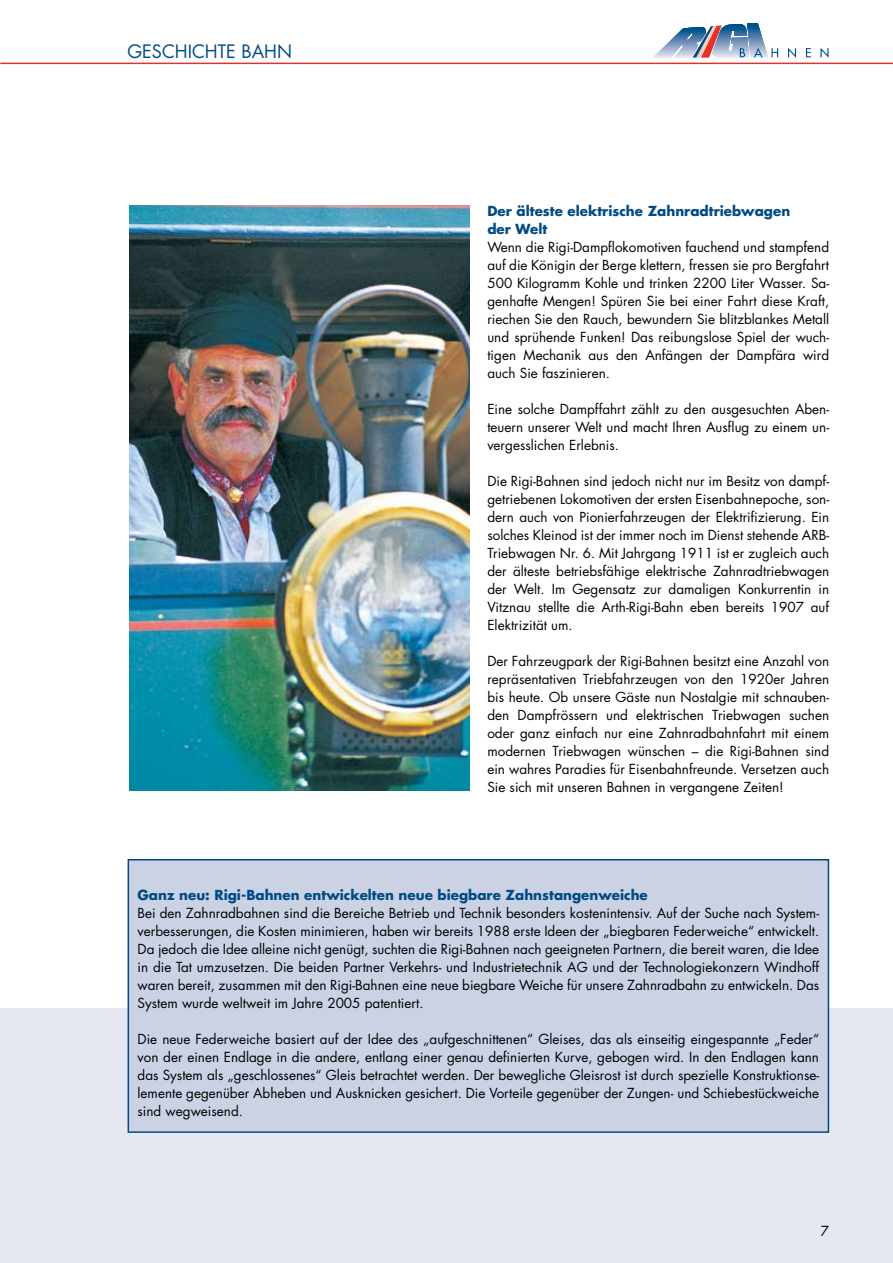
<style>
.page{position:relative;width:893px;height:1263px;background:#fff}
.page>*{position:absolute;margin:0;border:0;box-sizing:border-box;transform-origin:0 0}
.t1{font:18px "Futura";color:#004b85}
.t2{font:13.5px/18px "Futura";color:#000;text-align:justify}
.t3{font:700 13.5px/18px "Futura";color:#004b85}
</style>
<div class="page">
<div style="left:0;top:1009px;width:893px;height:254px;background:#e5e8f1"></div>
<hr style="left:711px;top:57px;width:38px;height:1px;background:#e4e9f2">
<hr style="left:711px;top:56px;width:38px;height:1px;background:#dde3ee">
<hr style="left:711px;top:55px;width:38px;height:1px;background:#d7deeb">
<hr style="left:711px;top:54px;width:38px;height:1px;background:#cfd7e7">
<hr style="left:711px;top:53px;width:38px;height:1px;background:#c8d1e3">
<hr style="left:711px;top:52px;width:38px;height:1px;background:#c0cbe0">
<hr style="left:711px;top:51px;width:38px;height:1px;background:#b8c5db">
<hr style="left:711px;top:50px;width:38px;height:1px;background:#b3c1d9">
<hr style="left:711px;top:49px;width:38px;height:1px;background:#abbad5">
<hr style="left:711px;top:48px;width:38px;height:1px;background:#a4b5d1">
<hr style="left:711px;top:47px;width:38px;height:1px;background:#9dafcd">
<hr style="left:711px;top:46px;width:38px;height:1px;background:#95a9c9">
<hr style="left:711px;top:45px;width:38px;height:1px;background:#8fa5c6">
<hr style="left:711px;top:44px;width:38px;height:1px;background:#889fc3">
<hr style="left:711px;top:43px;width:38px;height:1px;background:#8099be">
<hr style="left:711px;top:42px;width:38px;height:1px;background:#7894bb">
<hr style="left:711px;top:41px;width:38px;height:1px;background:#718eb7">
<hr style="left:711px;top:40px;width:38px;height:1px;background:#6b8bb5">
<hr style="left:711px;top:39px;width:38px;height:1px;background:#6385b1">
<hr style="left:711px;top:38px;width:38px;height:1px;background:#5c80ad">
<hr style="left:711px;top:37px;width:38px;height:1px;background:#537baa">
<hr style="left:711px;top:36px;width:38px;height:1px;background:#4b76a7">
<hr style="left:711px;top:35px;width:38px;height:1px;background:#4473a4">
<hr style="left:711px;top:34px;width:38px;height:1px;background:#3c6fa1">
<hr style="left:711px;top:33px;width:38px;height:1px;background:#326a9e">
<hr style="left:711px;top:32px;width:38px;height:1px;background:#29669a">
<hr style="left:711px;top:31px;width:38px;height:1px;background:#1a6197">
<hr style="left:711px;top:30px;width:38px;height:1px;background:#065e94">
<hr style="left:711px;top:29px;width:38px;height:1px;background:#005b92">
<hr style="left:711px;top:28px;width:38px;height:1px;background:#00578f">
<hr style="left:711px;top:27px;width:38px;height:1px;background:#00548c">
<hr style="left:711px;top:26px;width:38px;height:1px;background:#005089">
<hr style="left:711px;top:25px;width:38px;height:1px;background:#004d87">
<hr style="left:711px;top:24px;width:38px;height:1px;background:#004b85">
<svg style="left:701px;top:25px;width:21px;height:33px"></svg>
<svg style="left:740px;top:24px;width:89px;height:34px"></svg>
<hr style="left:653px;top:57px;width:54px;height:1px;background:#e4e9f2">
<hr style="left:653px;top:56px;width:54px;height:1px;background:#dde3ee">
<hr style="left:653px;top:55px;width:54px;height:1px;background:#d5dcea">
<hr style="left:653px;top:54px;width:54px;height:1px;background:#cbd4e5">
<hr style="left:653px;top:53px;width:54px;height:1px;background:#c4cee2">
<hr style="left:653px;top:52px;width:54px;height:1px;background:#bcc8dd">
<hr style="left:653px;top:51px;width:54px;height:1px;background:#b4c2da">
<hr style="left:653px;top:50px;width:54px;height:1px;background:#adbcd6">
<hr style="left:653px;top:49px;width:54px;height:1px;background:#a6b6d2">
<hr style="left:653px;top:48px;width:54px;height:1px;background:#9fb0ce">
<hr style="left:653px;top:47px;width:54px;height:1px;background:#95a9c9">
<hr style="left:653px;top:46px;width:54px;height:1px;background:#8da3c5">
<hr style="left:653px;top:45px;width:54px;height:1px;background:#869dc1">
<hr style="left:653px;top:44px;width:54px;height:1px;background:#7e98be">
<hr style="left:653px;top:43px;width:54px;height:1px;background:#7692ba">
<hr style="left:653px;top:42px;width:54px;height:1px;background:#6f8db7">
<hr style="left:653px;top:41px;width:54px;height:1px;background:#6587b2">
<hr style="left:653px;top:40px;width:54px;height:1px;background:#5d81ae">
<hr style="left:653px;top:39px;width:54px;height:1px;background:#557cab">
<hr style="left:653px;top:38px;width:54px;height:1px;background:#4e78a8">
<hr style="left:653px;top:37px;width:54px;height:1px;background:#4473a4">
<hr style="left:653px;top:36px;width:54px;height:1px;background:#3c6fa1">
<hr style="left:653px;top:35px;width:54px;height:1px;background:#326a9e">
<hr style="left:653px;top:34px;width:54px;height:1px;background:#256599">
<hr style="left:653px;top:33px;width:54px;height:1px;background:#156197">
<hr style="left:653px;top:32px;width:54px;height:1px;background:#005d93">
<hr style="left:653px;top:31px;width:54px;height:1px;background:#005991">
<hr style="left:653px;top:30px;width:54px;height:1px;background:#00568e">
<hr style="left:653px;top:29px;width:54px;height:1px;background:#00528b">
<hr style="left:653px;top:28px;width:54px;height:1px;background:#004f88">
<hr style="left:653px;top:27px;width:54px;height:1px;background:#004b85">
<hr style="left:0;top:63px;width:893px;height:1px;background:#e4312a">
<div style="left:128px;top:860px;width:700px;height:272px;background:#cbd2e4"></div>
<div style="left:128px;top:859px;width:701px;height:274px;border:2px solid #004b85"></div>
<img style="left:129px;top:206px;width:340px;height:585px">
<h1 class="t1" style="left:128px;top:38px;width:88px">Geschichte</h1>
<h1 class="t1" style="left:241px;top:38px;width:25px">Bahn</h1>
<p class="t3" style="left:487px;top:202px;width:304px">Der älteste elektrische Zahnradtriebwagen der Welt</p>
<p class="t2" style="left:487px;top:238px;width:343px">Wenn die Rigi-Dampflokomotiven fauchend und stampfend auf die Königin der Berge klettern, fressen sie pro Bergfahrt 500 Kilogramm Kohle und trinken 2200 Liter Wasser. Sa&shy;genhafte Mengen! Spüren Sie bei einer Fahrt diese Kraft, riechen Sie den Rauch, bewundern Sie blitzblankes Metall und sprühende Funken! Das reibungslose Spiel der wuch&shy;tigen Mechanik aus den Anfängen der Dampfära wird auch Sie faszinieren.</p>
<p class="t2" style="left:487px;top:400px;width:343px">Eine solche Dampffahrt zählt zu den ausgesuchten Aben&shy;teuern unserer Welt und macht Ihren Ausflug zu einem un&shy;vergesslichen Erlebnis.</p>
<p class="t2" style="left:487px;top:472px;width:343px">Die Rigi-Bahnen sind jedoch nicht nur im Besitz von dampf&shy;getriebenen Lokomotiven der ersten Eisenbahnepoche, son&shy;dern auch von Pionierfahrzeugen der Elektrifizierung. Ein solches Kleinod ist der immer noch im Dienst stehende ARB-Triebwagen Nr. 6. Mit Jahrgang 1911 ist er zugleich auch der älteste betriebsfähige elektrische Zahnradtriebwagen der Welt. Im Gegensatz zur damaligen Konkurrentin in Vitznau stellte die Arth-Rigi-Bahn eben bereits 1907 auf Elektrizität um.</p>
<p class="t2" style="left:487px;top:652px;width:343px">Der Fahrzeugpark der Rigi-Bahnen besitzt eine Anzahl von repräsentativen Triebfahrzeugen von den 1920er Jahren bis heute. Ob unsere Gäste nun Nostalgie mit schnauben&shy;den Dampfrössern und elektrischen Triebwagen suchen oder ganz einfach nur eine Zahnradbahnfahrt mit einem modernen Triebwagen wünschen – die Rigi-Bahnen sind ein wahres Paradies für Eisenbahnfreunde. Versetzen auch Sie sich mit unseren Bahnen in vergangene Zeiten!</p>
<p class="t3" style="left:138px;top:886px;width:512px">Ganz neu: Rigi-Bahnen entwickelten neue biegbare Zahnstangenweiche</p>
<p class="t2" style="left:138px;top:904px;width:683px">Bei den Zahnradbahnen sind die Bereiche Betrieb und Technik besonders kostenintensiv. Auf der Suche nach System&shy;verbesserungen, die Kosten minimieren, haben wir bereits 1988 erste Ideen der „biegbaren Federweiche“ entwickelt.<br>Da jedoch die Idee alleine nicht genügt, suchten die Rigi-Bahnen nach geeigneten Partnern, die bereit waren, die Idee in die Tat umzusetzen. Die beiden Partner Verkehrs- und Industrietechnik AG und der Technologiekonzern Windhoff waren bereit, zusammen mit den Rigi-Bahnen eine neue biegbare Weiche für unsere Zahnradbahn zu entwickeln. Das System wurde weltweit im Jahre 2005 patentiert.</p>
<p class="t2" style="left:138px;top:1030px;width:683px">Die neue Federweiche basiert auf der Idee des „aufgeschnittenen“ Gleises, das als einseitig eingespannte „Feder“ von der einen Endlage in die andere, entlang einer genau definierten Kurve, gebogen wird. In den Endlagen kann das System als „geschlossenes“ Gleis betrachtet werden. Der bewegliche Gleisrost ist durch spezielle Konstruktionse&shy;lemente gegenüber Abheben und Ausknicken gesichert. Die Vorteile gegenüber der Zungen- und Schiebestückweiche sind wegweisend.</p>
</div>
